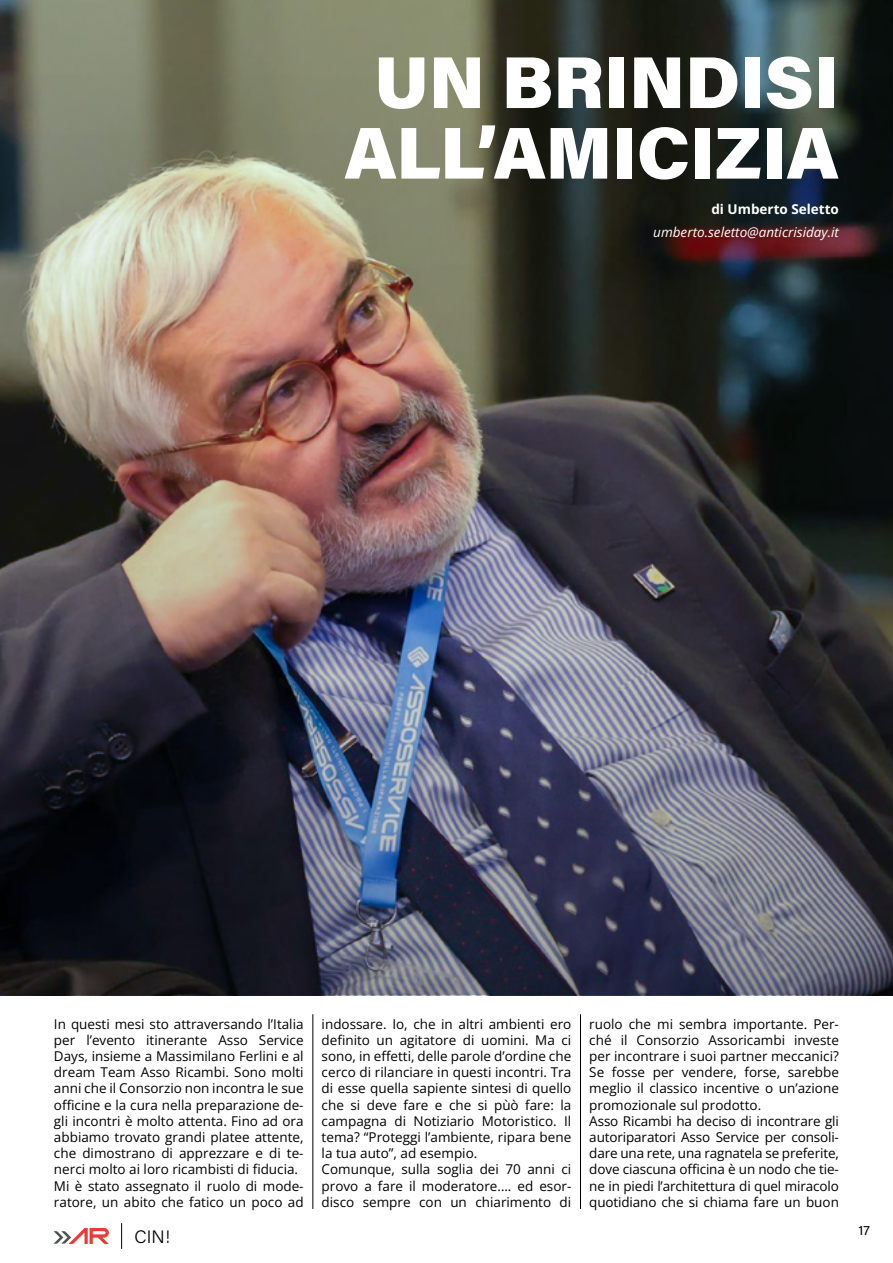
<style>
.page{position:relative;width:893px;height:1263px;background:#fff}
.page>*{position:absolute;margin:0;border:0;box-sizing:border-box;transform-origin:0 0}
.t1{font:73.5px/70.5px "Acumin Variable Concept";letter-spacing:-.005em;color:#fff;text-align:center}
.t2{font:18px "Acumin Variable Concept";color:#000}
.t3{font:13.5px/16.2px "Open Sans";color:#000}
.t4{font:italic 13.5px "Open Sans";color:#fff}
.t5{font:13.5px "Open Sans";color:#fff}
.t6{font:13.5px "Acumin Variable Concept";color:#000}
</style>
<div class="page">
<hr style="left:313px;top:1014px;width:1px;height:195px;background:#000">
<hr style="left:580px;top:1014px;width:1px;height:195px;background:#000">
<svg style="left:54px;top:1228px;width:55px;height:16px"></svg>
<svg style="left:121px;top:1223px;width:1px;height:26px"></svg>
<img style="left:0;top:0;width:893px;height:995px">
<h1 class="t1" style="left:344px;top:44px;width:496px">UN BRINDISI<br>ALL’AMICIZIA</h1>
<p class="t5" style="left:711px;top:200px;width:129px">di Umberto Seletto</p>
<p class="t4" style="left:653px;top:222px;width:187px">umberto.seletto@anticrisiday.it</p>
<p class="t3" style="left:54px;top:1015px;width:251px">In questi mesi sto attraversando l’Italia per l’evento itinerante Asso Service Days, insieme a Massimilano Ferlini e al dream Team Asso Ricambi. Sono molti anni che il Consorzio non incontra le sue officine e la cura nella preparazione de&shy;gli incontri è molto attenta. Fino ad ora abbiamo trovato grandi platee attente, che dimostrano di apprezzare e di te&shy;nerci molto ai loro ricambisti di fiducia.<br>Mi è stato assegnato il ruolo di mode&shy;ratore, un abito che fatico un poco ad</p>
<p class="t3" style="left:322px;top:1015px;width:251px">indossare. Io, che in altri ambienti ero definito un agitatore di uomini. Ma ci sono, in effetti, delle parole d’ordine che cerco di rilanciare in questi incontri. Tra di esse quella sapiente sintesi di quello che si deve fare e che si pùò fare: la campagna di Notiziario Motoristico. Il tema? “Proteggi l’ambiente, ripara bene la tua auto”, ad esempio.<br>Comunque, sulla soglia dei 70 anni ci provo a fare il moderatore…. ed esor&shy;disco sempre con un chiarimento di</p>
<p class="t3" style="left:589px;top:1015px;width:251px">ruolo che mi sembra importante. Per&shy;ché il Consorzio Assoricambi investe per incontrare i suoi partner meccanici?<br>Se fosse per vendere, forse, sarebbe meglio il classico incentive o un’azione promozionale sul prodotto.<br>Asso Ricambi ha deciso di incontrare gli autoriparatori Asso Service per consoli&shy;dare una rete, una ragnatela se preferite, dove ciascuna officina è un nodo che tie&shy;ne in piedi l’architettura di quel miracolo quotidiano che si chiama fare un buon</p>
<h2 class="t2" style="left:134px;top:1224px;width:37px">CIN!</h2>
<p class="t6" style="left:858px;top:1221px;width:13px">17</p>
</div>
